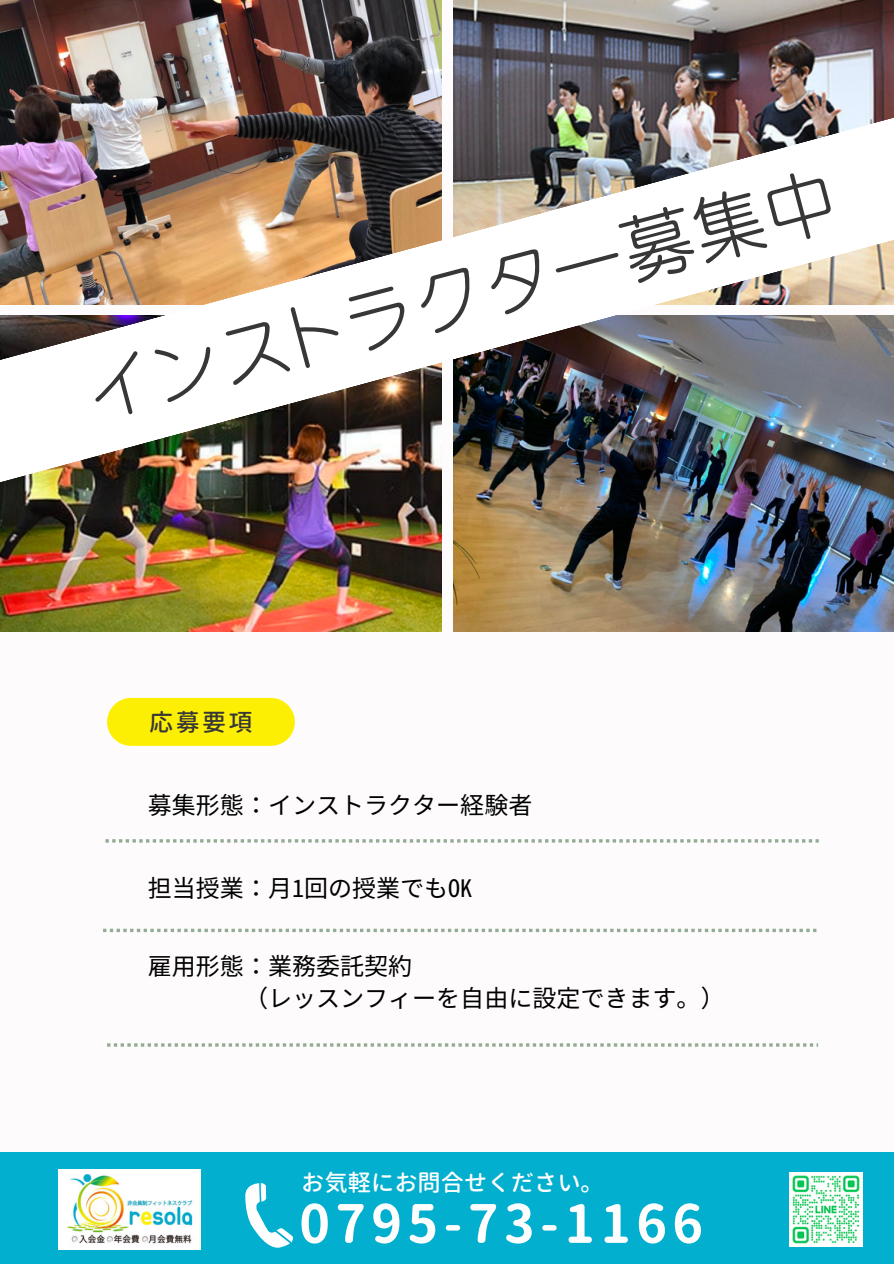
<style>
.page{position:relative;width:894px;height:1264px;background:#fff}
.page>*{position:absolute;margin:0;border:0;box-sizing:border-box;transform-origin:0 0}
.t1{font:500 73.35px "ARP Crystal R Gothic JIS";color:#373737}
.t2{font:700 52.35px "Gen Jyuu Gothic";letter-spacing:.1em;color:#fffefe}
.t3{font:24px "Gen Ei Gothic M R";color:#000}
.t4{font:500 24px "Gen Jyuu Gothic";color:#373737}
.t5{font:500 23.25px "Gen Jyuu Gothic";color:#fffefe}
</style>
<div class="page">
<div style="left:0;top:0;width:893px;height:1263px;background:#fdfbfc"></div>
<img style="left:0;top:0;width:441px;height:76px">
<img style="left:453px;top:0;width:440px;height:76px">
<img style="left:0;top:506px;width:441px;height:126px">
<img style="left:453px;top:506px;width:440px;height:126px">
<img style="left:0;top:76px;width:893px;height:430px">
<svg style="left:105px;top:839px;width:713px;height:3px"></svg>
<svg style="left:103px;top:928px;width:713px;height:4px"></svg>
<svg style="left:107px;top:1043px;width:710px;height:3px"></svg>
<div style="left:107px;top:698px;width:187px;height:48px;background:#fdef04;border-radius:24px"></div>
<div style="left:0;top:1151px;width:893px;height:112px;background:#03afcf"></div>
<svg style="left:245px;top:1183px;width:48px;height:65px"></svg>
<img style="left:58px;top:1169px;width:142px;height:80px">
<img style="left:789px;top:1172px;width:73px;height:74px">
<p class="t1" style="left:77px;top:361px;width:776px;rotate:-15deg">インストラクター募集中</p>
<p class="t4" style="left:149px;top:704px;width:105px">応募要項</p>
<p class="t3" style="left:148px;top:790px;width:386px">募集形態：インストラクター経験者</p>
<p class="t3" style="left:148px;top:873px;width:326px">担当授業：月1回の授業でもOK</p>
<p class="t3" style="left:148px;top:950px;width:266px">雇用形態：業務委託契約</p>
<p class="t3" style="left:244px;top:983px;width:482px">（レッスンフィーを自由に設定できます。）</p>
<p class="t5" style="left:301px;top:1165px;width:304px">お気軽にお問合せください。</p>
<p class="t2" style="left:299px;top:1186px;width:405px">0795-73-1166</p>
</div>
